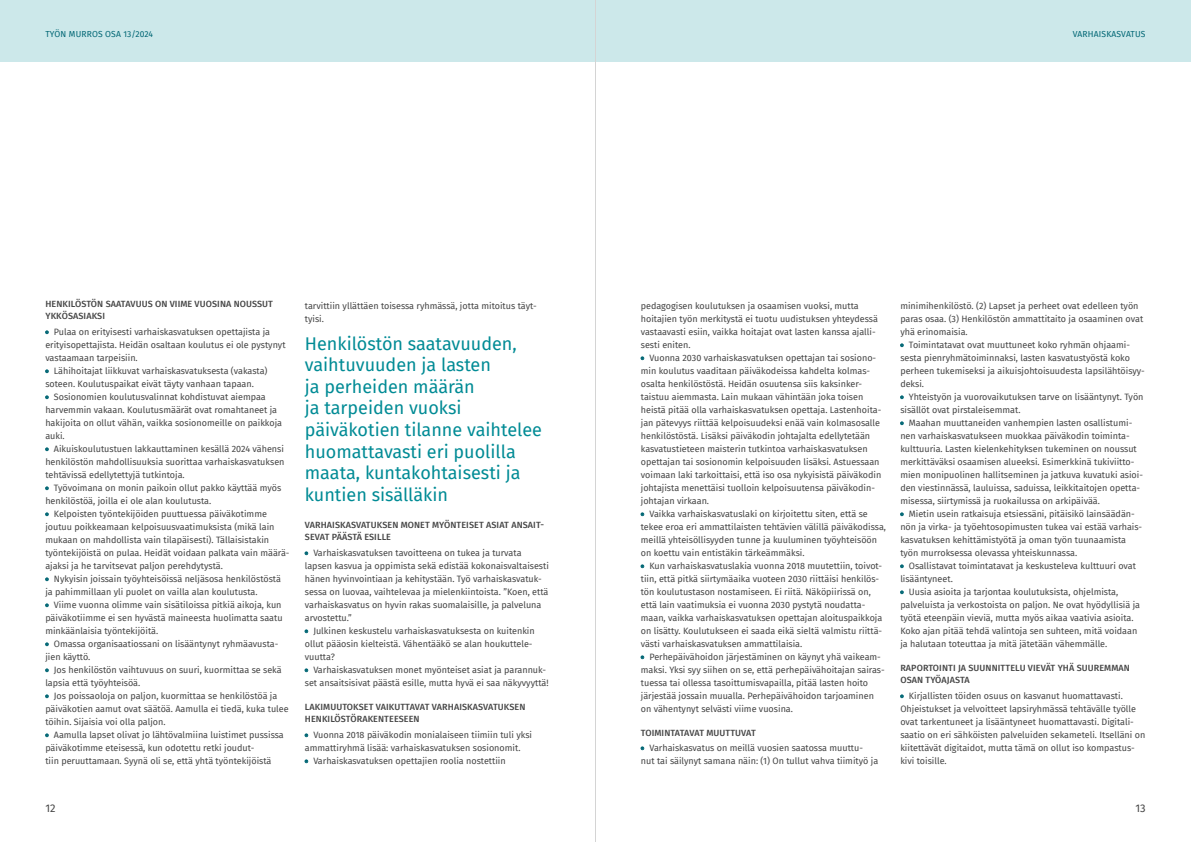
<style>
.page{position:relative;width:1191px;height:842px;background:#fff}
.page>*{position:absolute;margin:0;border:0;box-sizing:border-box;transform-origin:0 0}
.Nosto{font:18px/21.6px "Fira Sans";color:#008b95}
.t1{font:11px "Fira Sans";color:#444}
.Leipis_lista{font:9px/13px "Fira Sans";color:#444}
.Väliotsikko_H2{font:500 9px/12px "Fira Sans";letter-spacing:.01em;color:#444}
.t2{font:8.5px "Fira Sans";letter-spacing:.02em;color:#006674}
.s1{font-weight:800;color:#006674}
</style>
<div class="page">
<div style="left:0;top:0;width:595px;height:62px;background:#cce8ea"></div>
<div style="left:595px;top:0;width:596px;height:62px;background:#cce8ea"></div>
<hr style="left:595px;top:0;width:1px;height:842px;background:#d4d4d4">
<p class="t2" style="left:45px;top:28px;width:109px">TYÖN MURROS OSA 13/2024</p>
<p class="t2" style="left:1072px;top:28px;width:74px">VARHAISKASVATUS</p>
<h2 class="Väliotsikko_H2" style="left:45px;top:298px;width:229px">HENKILÖSTÖN SAATAVUUS ON VIIME VUOSINA NOUSSUT<br>YKKÖSASIAKSI</h2>
<p class="Leipis_lista" style="left:45px;top:325px;width:242px"><span class="s1">•</span> Pulaa on erityisesti varhaiskasvatuksen opettajista ja erityisopettajista. Heidän osaltaan koulutus ei ole pystynyt vastaamaan tarpeisiin.</p>
<p class="Leipis_lista" style="left:45px;top:364px;width:224px"><span class="s1">•</span> Lähihoitajat liikkuvat varhaiskasvatuksesta (vakasta) soteen. Koulutuspaikat eivät täyty vanhaan tapaan.</p>
<p class="Leipis_lista" style="left:45px;top:390px;width:238px"><span class="s1">•</span> Sosionomien koulutusvalinnat kohdistuvat aiempaa harvemmin vakaan. Koulutusmäärät ovat romahtaneet ja hakijoita on ollut vähän, vaikka sosionomeille on paikkoja auki.</p>
<p class="Leipis_lista" style="left:45px;top:442px;width:241px;text-align:justify"><span class="s1">•</span> Aikuiskoulutustuen lakkauttaminen kesällä 2024 vähensi henkilöstön mahdollisuuksia suorittaa varhaiskasvatuksen tehtävissä edellytettyjä tutkintoja.</p>
<p class="Leipis_lista" style="left:45px;top:481px;width:237px"><span class="s1">•</span> Työvoimana on monin paikoin ollut pakko käyttää myös henkilöstöä, joilla ei ole alan koulutusta.</p>
<p class="Leipis_lista" style="left:45px;top:507px;width:246px"><span class="s1">•</span> Kelpoisten työntekijöiden puuttuessa päiväkotimme joutuu poikkeamaan kelpoisuusvaatimuksista (mikä lain mukaan on mahdollista vain tilapäisesti). Tällaisistakin työntekijöistä on pulaa. Heidät voidaan palkata vain määrä&shy;ajaksi ja he tarvitsevat paljon perehdytystä.</p>
<p class="Leipis_lista" style="left:45px;top:572px;width:237px"><span class="s1">•</span> Nykyisin joissain työyhteisöissä neljäsosa henkilöstöstä ja pahimmillaan yli puolet on vailla alan koulutusta.</p>
<p class="Leipis_lista" style="left:45px;top:598px;width:239px"><span class="s1">•</span> Viime vuonna olimme vain sisätiloissa pitkiä aikoja, kun päiväkotiimme ei sen hyvästä maineesta huolimatta saatu minkäänlaisia työntekijöitä.</p>
<p class="Leipis_lista" style="left:45px;top:637px;width:234px"><span class="s1">•</span> Omassa organisaatiossani on lisääntynyt ryhmäavusta&shy;jien käyttö.</p>
<p class="Leipis_lista" style="left:45px;top:663px;width:238px"><span class="s1">•</span> Jos henkilöstön vaihtuvuus on suuri, kuormittaa se sekä lapsia että työyhteisöä.</p>
<p class="Leipis_lista" style="left:45px;top:689px;width:245px"><span class="s1">•</span> Jos poissaoloja on paljon, kuormittaa se henkilöstöä ja päiväkotien aamut ovat säätöä. Aamulla ei tiedä, kuka tulee töihin. Sijaisia voi olla paljon.</p>
<p class="Leipis_lista" style="left:45px;top:728px;width:240px"><span class="s1">•</span> Aamulla lapset olivat jo lähtövalmiina luistimet pussissa päiväkotimme eteisessä, kun odotettu retki joudut-<br>tiin peruuttamaan. Syynä oli se, että yhtä työntekijöistä</p>
<p class="Leipis_lista" style="left:305px;top:299px;width:233px">tarvittiin yllättäen toisessa ryhmässä, jotta mitoitus täyt&shy;tyisi.</p>
<p class="Nosto" style="left:305px;top:332px;width:239px">Henkilöstön saatavuuden, vaihtuvuuden ja lasten<br>ja perheiden määrän<br>ja tarpeiden vuoksi päiväkotien tilanne vaihtelee huomattavasti eri puolilla maata, kuntakohtaisesti ja kuntien sisälläkin</p>
<h2 class="Väliotsikko_H2" style="left:305px;top:519px;width:241px">VARHAISKASVATUKSEN MONET MYÖNTEISET ASIAT ANSAIT-<br>SEVAT PÄÄSTÄ ESILLE</h2>
<p class="Leipis_lista" style="left:305px;top:546px;width:246px"><span class="s1">•</span> Varhaiskasvatuksen tavoitteena on tukea ja turvata lapsen kasvua ja oppimista sekä edistää kokonaisvaltaisesti hänen hyvinvointiaan ja kehitystään. Työ varhaiskasvatuk&shy;sessa on luovaa, vaihtelevaa ja mielenkiintoista. ”Koen, että varhaiskasvatus on hyvin rakas suomalaisille, ja palveluna arvostettu.”</p>
<p class="Leipis_lista" style="left:305px;top:624px;width:231px"><span class="s1">•</span> Julkinen keskustelu varhaiskasvatuksesta on kuitenkin ollut pääosin kielteistä. Vähentääkö se alan houkuttele&shy;vuutta?</p>
<p class="Leipis_lista" style="left:305px;top:663px;width:245px"><span class="s1">•</span> Varhaiskasvatuksen monet myönteiset asiat ja parannuk&shy;set ansaitsisivat päästä esille, mutta hyvä ei saa näkyvyyttä!</p>
<h2 class="Väliotsikko_H2" style="left:305px;top:701px;width:222px">LAKIMUUTOKSET VAIKUTTAVAT VARHAISKASVATUKSEN<br>HENKILÖSTÖRAKENTEESEEN</h2>
<p class="Leipis_lista" style="left:305px;top:728px;width:229px"><span class="s1">•</span> Vuonna 2018 päiväkodin monialaiseen tiimiin tuli yksi ammattiryhmä lisää: varhaiskasvatuksen sosionomit.</p>
<p class="Leipis_lista" style="left:305px;top:754px;width:202px"><span class="s1">•</span> Varhaiskasvatuksen opettajien roolia nostettiin</p>
<p class="Leipis_lista" style="left:641px;top:299px;width:239px">pedagogisen koulutuksen ja osaamisen vuoksi, mutta hoitajien työn merkitystä ei tuotu uudistuksen yhteydessä vastaavasti esiin, vaikka hoitajat ovat lasten kanssa ajalli&shy;sesti eniten.</p>
<p class="Leipis_lista" style="left:641px;top:351px;width:242px"><span class="s1">•</span> Vuonna 2030 varhaiskasvatuksen opettajan tai sosiono&shy;min koulutus vaaditaan päiväkodeissa kahdelta kolmas&shy;osalta henkilöstöstä. Heidän osuutensa siis kaksinker&shy;taistuu aiemmasta. Lain mukaan vähintään joka toisen heistä pitää olla varhaiskasvatuksen opettaja. Lastenhoita&shy;jan pätevyys riittää kelpoisuudeksi enää vain kolmasosalle henkilöstöstä. Lisäksi päiväkodin johtajalta edellytetään kasvatustieteen maisterin tutkintoa varhaiskasvatuksen opettajan tai sosionomin kelpoisuuden lisäksi. Astuessaan voimaan laki tarkoittaisi, että iso osa nykyisistä päiväkodin johtajista menettäisi tuolloin kelpoisuutensa päiväkodin&shy;johtajan virkaan.</p>
<p class="Leipis_lista" style="left:641px;top:507px;width:247px"><span class="s1">•</span> Vaikka varhaiskasvatuslaki on kirjoitettu siten, että se tekee eroa eri ammattilaisten tehtävien välillä päiväkodissa, meillä yhteisöllisyyden tunne ja kuuluminen työyhteisöön on koettu vain entistäkin tärkeämmäksi.</p>
<p class="Leipis_lista" style="left:641px;top:559px;width:243px"><span class="s1">•</span> Kun varhaiskasvatuslakia vuonna 2018 muutettiin, toivot&shy;tiin, että pitkä siirtymäaika vuoteen 2030 riittäisi henkilös&shy;tön koulutustason nostamiseen. Ei riitä. Näköpiirissä on, että lain vaatimuksia ei vuonna 2030 pystytä noudatta&shy;maan, vaikka varhaiskasvatuksen opettajan aloituspaikkoja on lisätty. Koulutukseen ei saada eikä sieltä valmistu riittä&shy;västi varhaiskasvatuksen ammattilaisia.</p>
<p class="Leipis_lista" style="left:641px;top:650px;width:245px"><span class="s1">•</span> Perhepäivähoidon järjestäminen on käynyt yhä vaikeam&shy;maksi. Yksi syy siihen on se, että perhepäivähoitajan sairas&shy;tuessa tai ollessa tasoittumisvapailla, pitää lasten hoito järjestää jossain muualla. Perhepäivähoidon tarjoaminen on vähentynyt selvästi viime vuosina.</p>
<h2 class="Väliotsikko_H2" style="left:641px;top:727px;width:117px">TOIMINTATAVAT MUUTTUVAT</h2>
<p class="Leipis_lista" style="left:641px;top:741px;width:239px"><span class="s1">•</span> Varhaiskasvatus on meillä vuosien saatossa muuttu&shy;nut tai säilynyt samana näin: (1) On tullut vahva tiimityö ja</p>
<p class="Leipis_lista" style="left:900px;top:299px;width:244px">minimihenkilöstö. (2) Lapset ja perheet ovat edelleen työn paras osaa. (3) Henkilöstön ammattitaito ja osaaminen ovat yhä erinomaisia.</p>
<p class="Leipis_lista" style="left:900px;top:338px;width:246px"><span class="s1">•</span> Toimintatavat ovat muuttuneet koko ryhmän ohjaami&shy;sesta pienryhmätoiminnaksi, lasten kasvatustyöstä koko perheen tukemiseksi ja aikuisjohtoisuudesta lapsilähtöisyy&shy;deksi.</p>
<p class="Leipis_lista" style="left:900px;top:390px;width:245px"><span class="s1">•</span> Yhteistyön ja vuorovaikutuksen tarve on lisääntynyt. Työn sisällöt ovat pirstaleisemmat.</p>
<p class="Leipis_lista" style="left:900px;top:416px;width:244px"><span class="s1">•</span> Maahan muuttaneiden vanhempien lasten osallistumi&shy;nen varhaiskasvatukseen muokkaa päiväkodin toiminta&shy;kulttuuria. Lasten kielenkehityksen tukeminen on noussut merkittäväksi osaamisen alueeksi. Esimerkkinä tukiviitto&shy;mien monipuolinen hallitseminen ja jatkuva kuvatuki asioi&shy;den viestinnässä, lauluissa, saduissa, leikkitaitojen opetta&shy;misessa, siirtymissä ja ruokailussa on arkipäivää.</p>
<p class="Leipis_lista" style="left:900px;top:507px;width:243px"><span class="s1">•</span> Mietin usein ratkaisuja etsiessäni, pitäisikö lainsäädän&shy;nön ja virka- ja työehtosopimusten tukea vai estää varhais&shy;kasvatuksen kehittämistyötä ja oman työn tuunaamista työn murroksessa olevassa yhteiskunnassa.</p>
<p class="Leipis_lista" style="left:900px;top:559px;width:237px"><span class="s1">•</span> Osallistavat toimintatavat ja keskusteleva kulttuuri ovat lisääntyneet.</p>
<p class="Leipis_lista" style="left:900px;top:585px;width:241px"><span class="s1">•</span> Uusia asioita ja tarjontaa koulutuksista, ohjelmista, palveluista ja verkostoista on paljon. Ne ovat hyödyllisiä ja työtä eteenpäin vieviä, mutta myös aikaa vaativia asioita.<br>Koko ajan pitää tehdä valintoja sen suhteen, mitä voidaan ja halutaan toteuttaa ja mitä jätetään vähemmälle.</p>
<h2 class="Väliotsikko_H2" style="left:900px;top:662px;width:231px">RAPORTOINTI JA SUUNNITTELU VIEVÄT YHÄ SUUREMMAN<br>OSAN TYÖAJASTA</h2>
<p class="Leipis_lista" style="left:900px;top:689px;width:246px"><span class="s1">•</span> Kirjallisten töiden osuus on kasvanut huomattavasti.<br>Ohjeistukset ja velvoitteet lapsiryhmässä tehtävälle työlle ovat tarkentuneet ja lisääntyneet huomattavasti. Digitali&shy;saatio on eri sähköisten palveluiden sekameteli. Itselläni on kiitettävät digitaidot, mutta tämä on ollut iso kompastus&shy;kivi toisille.</p>
<p class="t1" style="left:45px;top:800px;width:12px">12</p>
<p class="t1" style="left:1135px;top:800px;width:12px">13</p>
</div>
